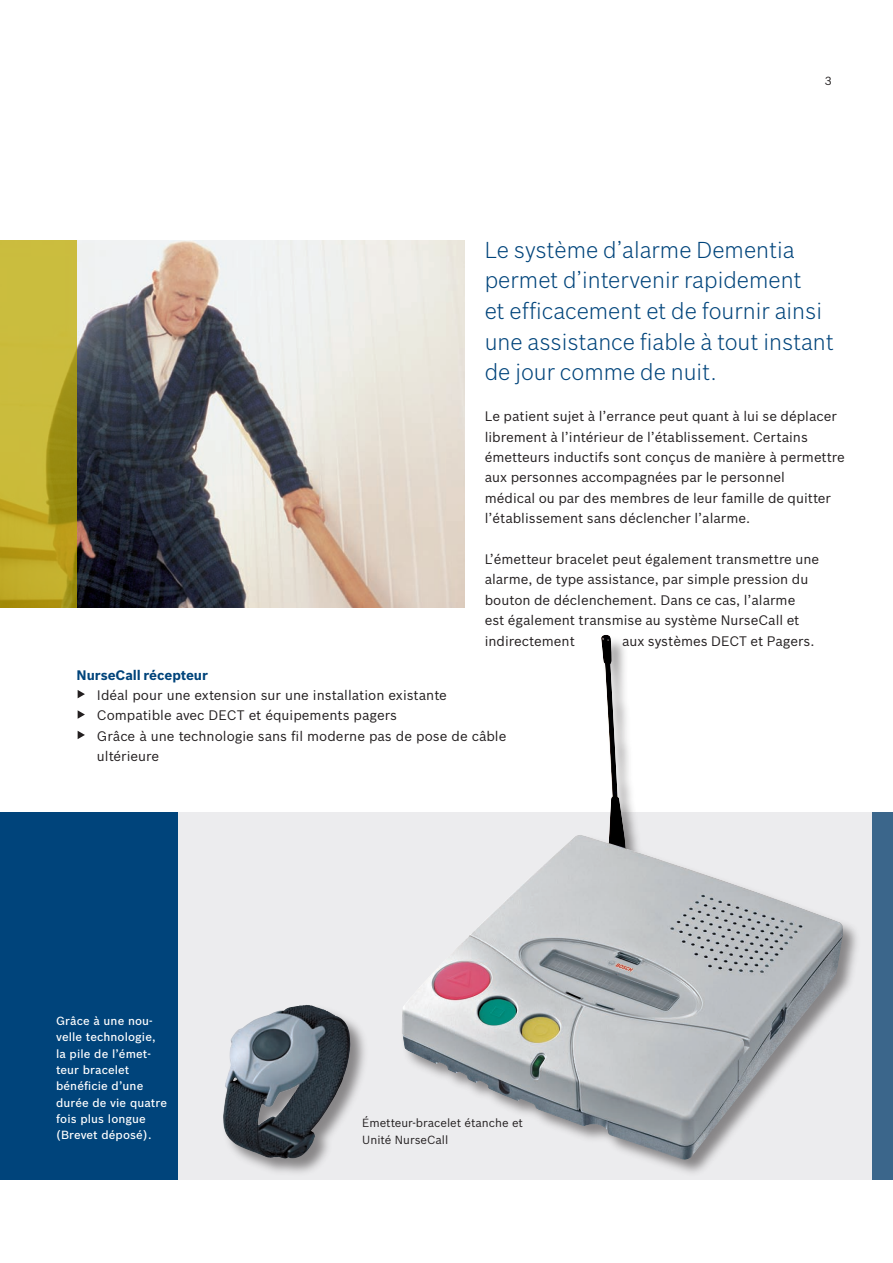
<style>
.page{position:relative;width:893px;height:1263px;background:#fff}
.page>*{position:absolute;margin:0;border:0;box-sizing:border-box;transform-origin:0 0}
.Copy_bold_9_4_8_Pant__295{font:300 22.5px/30.6px "Bosch Sans";color:#00447b}
.GT{font:13.5px/20.4px "Bosch Sans";color:#231f20}
.Copy_bold_9_4_8{font:13.5px/20.4px "Bosch Sans";color:#231f20}
.GT-2{font:700 13.5px "Bosch Sans";letter-spacing:-.005em;color:#00447b}
.Caption_7_7_3_84_White{font:500 11.55px/16.4px "Bosch Sans";letter-spacing:.01em;color:#fff}
.Caption_7_7_3_84_Regular{font:11.55px "Bosch Sans";color:#231f20}
.Pagination_7_7_3_84{font:11.55px "Bosch Sans";color:#231f20}
</style>
<div class="page">
<div style="left:0;top:812px;width:179px;height:367px;background:#00447b"></div>
<div style="left:179px;top:812px;width:714px;height:367px;background:#ececee"></div>
<div style="left:399px;top:634px;width:463px;height:545px;background:#231f20;opacity:.5"></div>
<img style="left:401px;top:635px;width:442px;height:525px">
<img style="left:77px;top:240px;width:387px;height:368px">
<div style="left:220px;top:1002px;width:150px;height:176px;background:#231f20;opacity:.5"></div>
<img style="left:351px;top:1052px;width:19px;height:126px">
<svg style="left:0;top:240px;width:77px;height:368px;background:#c1b030"></svg>
<div style="left:873px;top:812px;width:20px;height:367px;background:#3b668b"></div>
<svg style="left:78px;top:690px;width:7px;height:8px"></svg>
<svg style="left:78px;top:710px;width:7px;height:9px"></svg>
<svg style="left:78px;top:731px;width:7px;height:8px"></svg>
<p class="Pagination_7_7_3_84" style="left:825px;top:74px;width:8px">3</p>
<p class="Copy_bold_9_4_8_Pant__295" style="left:485px;top:234px;width:351px">Le système d’alarme Dementia permet d’intervenir rapidement<br>et efficacement et de fournir ainsi une assistance fiable à tout instant de jour comme de nuit.</p>
<p class="GT" style="left:485px;top:406px;width:362px">Le patient sujet à l’errance peut quant à lui se déplacer librement à l’intérieur de l’établissement. Certains émetteurs inductifs sont conçus de manière à permettre aux personnes accompagnées par le personnel<br>médical ou par des membres de leur famille de quitter l’établissement sans déclencher l’alarme.</p>
<p class="GT" style="left:485px;top:549px;width:336px">L’émetteur bracelet peut également transmettre une alarme, de type assistance, par simple pression du bouton de déclenchement. Dans ce cas, l’alarme<br>est également transmise au système NurseCall et indirectement</p>
<p class="GT" style="left:622px;top:630px;width:194px">aux systèmes DECT et Pagers.</p>
<p class="GT-2" style="left:77px;top:666px;width:133px">NurseCall récepteur</p>
<p class="Copy_bold_9_4_8" style="left:97px;top:685px;width:351px">Idéal pour une extension sur une installation existante</p>
<p class="Copy_bold_9_4_8" style="left:97px;top:705px;width:302px">Compatible avec DECT et équipements pagers</p>
<p class="Copy_bold_9_4_8" style="left:97px;top:725px;width:411px">Grâce à une technologie sans fil moderne pas de pose de câble ultérieure</p>
<p class="Caption_7_7_3_84_White" style="left:56px;top:1013px;width:112px">Grâce à une nou&shy;velle technologie, la pile de l’émet&shy;teur bracelet bénéficie d’une durée de vie quatre fois plus longue (Brevet déposé).</p>
<p class="Caption_7_7_3_84_Regular" style="left:362px;top:1116px;width:162px">Émetteur-bracelet étanche et</p>
<p class="Caption_7_7_3_84_Regular" style="left:362px;top:1132px;width:87px">Unité NurseCall</p>
</div>
